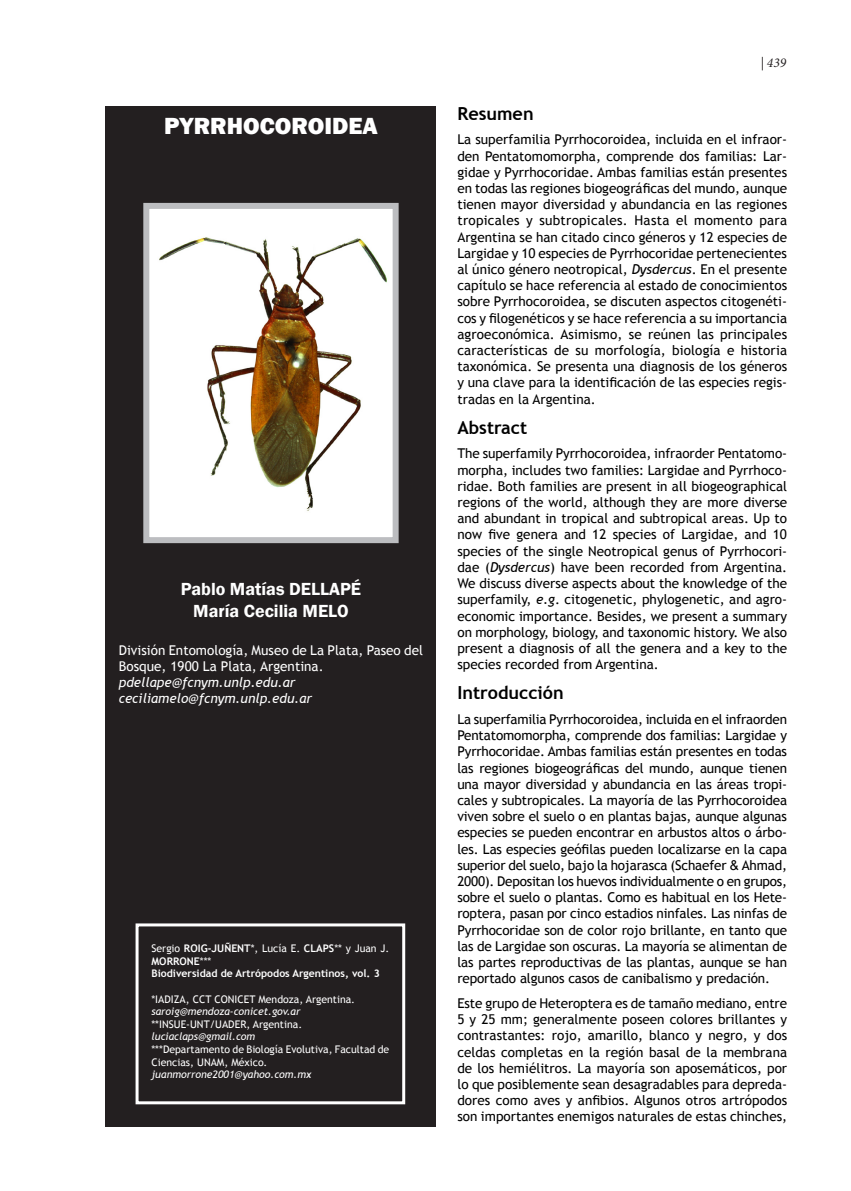
<style>
.page{position:relative;width:851px;height:1191px;background:#fff}
.page>*{position:absolute;margin:0;border:0;box-sizing:border-box;transform-origin:0 0}
.t1{font:800 24px "Franklin Gothic";color:#fff}
.t2{font:600 18px/21.6px "Franklin Gothic";color:#fff;text-align:center}
.t3{font:700 18px "Trebuchet MS";color:#000}
.t4{font:13.5px/16.2px "Trebuchet MS";color:#000;text-align:justify}
.t5{font:13.5px/16.2px "Trebuchet MS";color:#fff}
.t6{font:italic 13.5px/16.2px "Trebuchet MS";color:#fff}
.t7{font:italic 13.5px "Minion Pro";color:#231f20}
.t8{font:10.5px/12.6px "Trebuchet MS";color:#fff}
.t9{font:700 10.5px/12.6px "Trebuchet MS";color:#fff}
.t10{font:italic 10.5px "Trebuchet MS";color:#fff}
.s1{font-weight:400}
.s2{font-style:italic}
.s3{font-family:"Arial"}
</style>
<div class="page">
<div style="left:105px;top:106px;width:331px;height:1021px;background:#231f20"></div>
<img style="left:150px;top:213px;width:241px;height:320px">
<div style="left:143px;top:203px;width:255px;height:340px;border:6px solid #bcbdc0"></div>
<div style="left:135px;top:923px;width:270px;height:181px;border:3px solid #fff"></div>
<h1 class="t1" style="left:164px;top:111px;width:215px">PYRRHOCOROIDEA</h1>
<h2 class="t2" style="left:181px;top:578px;width:182px">Pablo Matías DELLAPÉ<br>María Cecilia MELO</h2>
<p class="t5" style="left:119px;top:642px;width:306px">División Entomología, Museo de La Plata, Paseo del<br>Bosque, 1900 La Plata, Argentina.</p>
<p class="t6" style="left:119px;top:674px;width:195px">pdellape@fcnym.unlp.edu.ar ceciliamelo@fcnym.unlp.edu.ar</p>
<p class="t9" style="left:151px;top:942px;width:239px"><span class="s1">Sergio</span> ROIG-JUÑENT<span class="s1">*, Lucía E.</span> CLAPS<span class="s1">** y Juan J.<br></span>MORRONE<span class="s1">***<br></span>Biodiversidad de Artrópodos Argentinos, vol. 3</p>
<p class="t8" style="left:151px;top:992px;width:205px">*IADIZA, CCT CONICET Mendoza, Argentina.</p>
<p class="t10" style="left:151px;top:1005px;width:150px">saroig@mendoza-conicet.gov.ar</p>
<p class="t8" style="left:151px;top:1018px;width:152px">**INSUE-UNT/UADER, Argentina.</p>
<p class="t10" style="left:151px;top:1030px;width:105px">luciaclaps@gmail.com</p>
<p class="t8" style="left:151px;top:1043px;width:239px">***Departamento de Biología Evolutiva, Facultad de<br>Ciencias, UNAM, México.</p>
<p class="t10" style="left:151px;top:1068px;width:161px">juanmorrone2001@yahoo.com.mx</p>
<p class="t7" style="left:760px;top:54px;width:27px">| 439</p>
<h2 class="t3" style="left:457px;top:102px;width:78px">Resumen</h2>
<p class="t4" style="left:457px;top:132px;width:331px">La superfamilia Pyrrhocoroidea, incluida en el infraor&shy;den Pentatomomorpha, comprende dos familias: Lar&shy;gidae y Pyrrhocoridae. Ambas familias están presentes en todas las regiones biogeográficas del mundo, aunque tienen mayor diversidad y abundancia en las regiones tropicales y subtropicales. Hasta el momento para Argentina se han citado cinco géneros y 12 especies de Largidae y 10 especies de Pyrrhocoridae pertenecientes al único género neotropical, <span class="s2">Dysdercus</span>. En el presente capítulo se hace referencia al estado de conocimientos sobre Pyrrhocoroidea, se discuten aspectos citogenéti&shy;cos y filogenéticos y se hace referencia a su importancia agroeconómica. Asimismo, se reúnen las principales características de su morfología, biología e historia taxonómica. Se presenta una diagnosis de los géneros y una clave para la identificación de las especies regis&shy;tradas en la Argentina.</p>
<h2 class="t3" style="left:457px;top:416px;width:71px">Abstract</h2>
<p class="t4" style="left:457px;top:446px;width:331px">The superfamily Pyrrhocoroidea, infraorder Pentatomo&shy;morpha, includes two families: Largidae and Pyrrhoco&shy;ridae. Both families are present in all biogeographical regions of the world, although they are more diverse and abundant in tropical and subtropical areas. Up to now five genera and 12 species of Largidae, and 10 species of the single Neotropical genus of Pyrrhocori&shy;dae (<span class="s2">Dysdercus</span>) have been recorded from Argentina.<br>We discuss diverse aspects about the knowledge of the superfamily, <span class="s2">e.g</span>. citogenetic, phylogenetic, and agro&shy;economic importance. Besides, we present a summary on morphology, biology, and taxonomic history. We also present a diagnosis of all the genera and a key to the species recorded from Argentina.</p>
<h2 class="t3" style="left:457px;top:681px;width:108px">Introducción</h2>
<p class="t4" style="left:457px;top:711px;width:331px">La superfamilia Pyrrhocoroidea, incluida en el infraorden Pentatomomorpha, comprende dos familias: Largidae y Pyrrhocoridae. Ambas familias están presentes en todas las regiones biogeográficas del mundo, aunque tienen una mayor diversidad y abundancia en las áreas tropi&shy;cales y subtropicales. La mayoría de las Pyrrhocoroidea viven sobre el suelo o en plantas bajas, aunque algunas especies se pueden encontrar en arbustos altos o árbo&shy;les. Las especies geófilas pueden localizarse en la capa superior del suelo, bajo la hojarasca (Schaefer <span class="s3">&amp;</span> Ahmad, 2000). Depositan los huevos individualmente o en grupos, sobre el suelo o plantas. Como es habitual en los Hete&shy;roptera, pasan por cinco estadios ninfales. Las ninfas de Pyrrhocoridae son de color rojo brillante, en tanto que las de Largidae son oscuras. La mayoría se alimentan de las partes reproductivas de las plantas, aunque se han reportado algunos casos de canibalismo y predación.</p>
<p class="t4" style="left:457px;top:995px;width:331px">Este grupo de Heteroptera es de tamaño mediano, entre 5 y 25 mm; generalmente poseen colores brillantes y contrastantes: rojo, amarillo, blanco y negro, y dos celdas completas en la región basal de la membrana de los hemiélitros. La mayoría son aposemáticos, por lo que posiblemente sean desagradables para depreda&shy;dores como aves y anfibios. Algunos otros artrópodos son importantes enemigos naturales de estas chinches,</p>
</div>
